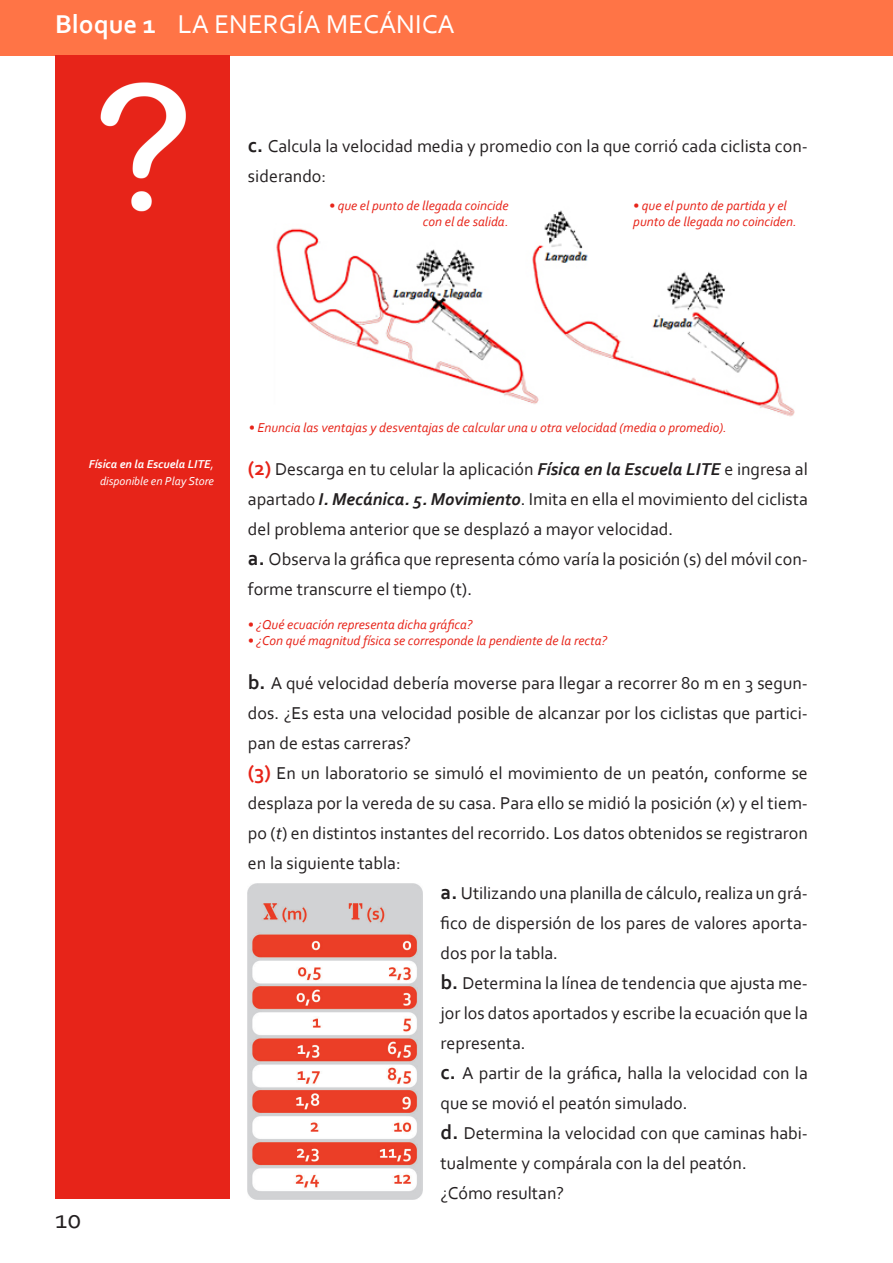
<style>
.page{position:relative;width:893px;height:1263px;background:#fff}
.page>*{position:absolute;margin:0;border:0;box-sizing:border-box;transform-origin:0 0}
.t1{font:27px "Corbel";color:#fff}
.t2{font:27px "Corbel";color:#231f20}
.texto_cuerpo{font:18px/30px "Corbel";color:#231f20;text-align:justify}
.t3{font:italic 13.5px/16.5px "Corbel";color:#e72419;text-align:right}
.t4{font:italic 700 12px "Corbel";color:#fff}
.t5{font:italic 12px "Corbel";color:#fff}
.s1{font-weight:700}
.s2{font-weight:700;font-size:21px}
.s3{font-weight:400}
.s4{font-weight:700;font-size:21px;color:#e72419}
.s5{font-weight:700;font-style:italic}
.s6{font-style:italic}
</style>
<div class="page">
<div style="left:0;top:0;width:893px;height:55px;background:#ff7446"></div>
<img style="left:276px;top:210px;width:519px;height:207px">
<div style="left:55px;top:55px;width:175px;height:1144px;background:#e72419"></div>
<img style="left:100px;top:83px;width:86px;height:129px">
<img style="left:248px;top:883px;width:175px;height:316px">
<h1 class="t1" style="left:55px;top:7px;width:401px"><span class="s1">Bloque 1</span> LA ENERGÍA MECÁNICA</h1>
<p class="texto_cuerpo" style="left:248px;top:130px;width:561px"><span class="s2">c.</span> Calcula la velocidad media y promedio con la que corrió cada ciclista con&shy;siderando:</p>
<p class="t3" style="left:329px;top:197px;width:181px">• que el punto de llegada coincide con el de salida.</p>
<p class="t3" style="left:633px;top:197px;width:165px;text-align:left">• que el punto de partida y el punto de llegada no coinciden.</p>
<p class="t4" style="left:89px;top:457px;width:127px">Física en la Escuela LITE<span class="s3">,</span></p>
<p class="t5" style="left:100px;top:473px;width:115px">disponible en Play Store</p>
<h1 class="t2" style="left:55px;top:1202px;width:27px">10</h1>
<p class="t3" style="left:249px;top:419px;width:479px">• Enuncia las ventajas y desventajas de calcular una u otra velocidad (media o promedio).</p>
<p class="texto_cuerpo" style="left:248px;top:453px;width:561px"><span class="s4">(2)</span> Descarga en tu celular la aplicación <span class="s5">Física en la Escuela LITE</span> e ingresa al apartado <span class="s5">I. Mecánica. 5. Movimiento</span>. Imita en ella el movimiento del ciclista del problema anterior que se desplazó a mayor velocidad.</p>
<p class="texto_cuerpo" style="left:248px;top:543px;width:561px"><span class="s2">a.</span> Observa la gráfica que representa cómo varía la posición (s) del móvil con&shy;forme transcurre el tiempo (t).</p>
<p class="t3" style="left:248px;top:616px;width:226px">• ¿Qué ecuación representa dicha gráfica?</p>
<p class="t3" style="left:248px;top:632px;width:361px">• ¿Con qué magnitud física se corresponde la pendiente de la recta?</p>
<p class="texto_cuerpo" style="left:248px;top:667px;width:561px"><span class="s2">b.</span> A qué velocidad debería moverse para llegar a recorrer 80 m en 3 segun&shy;dos. ¿Es esta una velocidad posible de alcanzar por los ciclistas que partici&shy;pan de estas carreras?</p>
<p class="texto_cuerpo" style="left:248px;top:757px;width:561px"><span class="s4">(3)</span> En un laboratorio se simuló el movimiento de un peatón, conforme se desplaza por la vereda de su casa. Para ello se midió la posición (<span class="s6">x</span>) y el tiem&shy;po (<span class="s6">t</span>) en distintos instantes del recorrido. Los datos obtenidos se registraron en la siguiente tabla:</p>
<p class="texto_cuerpo" style="left:441px;top:878px;width:369px"><span class="s2">a.</span> Utilizando una planilla de cálculo, realiza un grá&shy;fico de dispersión de los pares de valores aporta&shy;dos por la tabla.</p>
<p class="texto_cuerpo" style="left:441px;top:968px;width:369px"><span class="s2">b.</span> Determina la línea de tendencia que ajusta me&shy;jor los datos aportados y escribe la ecuación que la representa.</p>
<p class="texto_cuerpo" style="left:441px;top:1058px;width:369px"><span class="s2">c.</span> A partir de la gráfica, halla la velocidad con la que se movió el peatón simulado.</p>
<p class="texto_cuerpo" style="left:441px;top:1118px;width:369px"><span class="s2">d.</span> Determina la velocidad con que caminas habi&shy;tualmente y compárala con la del peatón.</p>
<p class="texto_cuerpo" style="left:441px;top:1178px;width:125px">¿Cómo resultan?</p>
</div>
